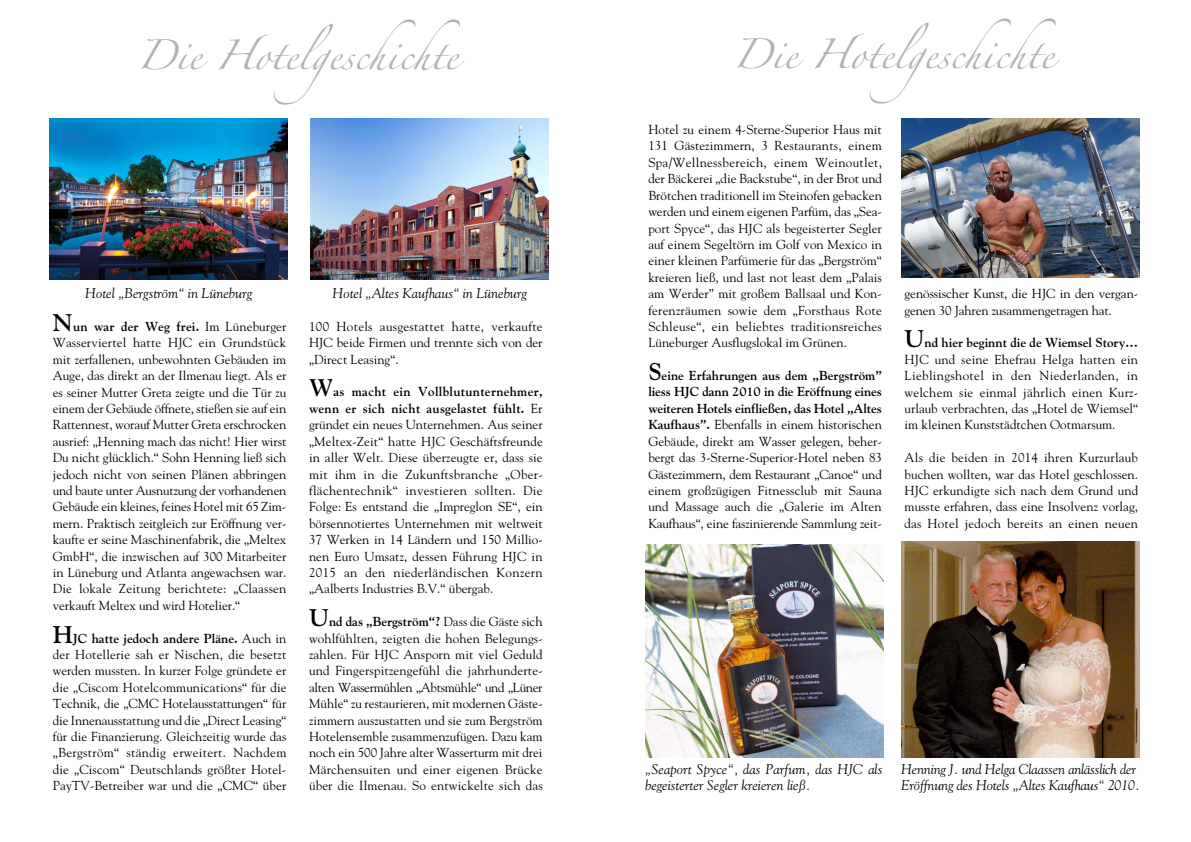
<style>
.page{position:relative;width:1191px;height:842px;background:#fff}
.page>*{position:absolute;margin:0;border:0;box-sizing:border-box;transform-origin:0 0}
.t1{font:27px "Zapfino";color:#b1b2b3}
.t2{font:italic 14px/16.4px "Goudy";color:#000}
.t3{font:13px/16.4px "Goudy";color:#000;text-align:justify}
.s1{font-weight:700;font-size:24px}
.s2{font-weight:700}
</style>
<div class="page">
<img style="left:901px;top:541px;width:238px;height:216px">
<img style="left:645px;top:544px;width:238px;height:213px">
<img style="left:901px;top:118px;width:239px;height:160px">
<img style="left:50px;top:118px;width:238px;height:161px">
<img style="left:310px;top:118px;width:239px;height:161px">
<h1 class="t1" style="left:137px;top:44px;width:325px">Die Hotelgeschichte</h1>
<p class="t2" style="left:85px;top:285px;width:168px">Hotel „Bergström“ in Lüneburg</p>
<p class="t2" style="left:332px;top:285px;width:196px">Hotel „Altes Kaufhaus“ in Lüneburg</p>
<p class="t3" style="left:53px;top:318px;width:235px"><span class="s1">N</span><span class="s2">un war der Weg frei.</span> Im Lüneburger Wasserviertel hatte HJC ein Grundstück mit zerfallenen, unbewohnten Gebäuden im Auge, das direkt an der Ilmenau liegt. Als er es seiner Mutter Greta zeigte und die Tür zu einem der Gebäude öffnete, stießen sie auf ein Rattennest, worauf Mutter Greta erschrocken ausrief: „Henning mach das nicht! Hier wirst Du nicht glücklich.“ Sohn Henning ließ sich jedoch nicht von seinen Plänen abbringen und baute unter Ausnutzung der vorhandenen Gebäude ein kleines, feines Hotel mit 65 Zim&shy;mern. Praktisch zeitgleich zur Eröffnung ver&shy;kaufte er seine Maschinenfabrik, die „Meltex GmbH“, die inzwischen auf 300 Mitarbeiter in Lüneburg und Atlanta angewachsen war.<br>Die lokale Zeitung berichtete: „Claassen verkauft Meltex und wird Hotelier.“</p>
<p class="t3" style="left:53px;top:629px;width:235px"><span class="s1">H</span><span class="s2">JC hatte jedoch andere Pläne.</span> Auch in der Hotellerie sah er Nischen, die besetzt werden mussten. In kurzer Folge gründete er die „Ciscom Hotelcommunications“ für die Technik, die „CMC Hotelausstattungen“ für die Innenausstattung und die „Direct Leasing“ für die Finanzierung. Gleichzeitig wurde das „Bergström“ ständig erweitert. Nachdem die „Ciscom“ Deutschlands größter Hotel-PayTV-Betreiber war und die „CMC“ über</p>
<p class="t3" style="left:309px;top:318px;width:235px">100 Hotels ausgestattet hatte, verkaufte HJC beide Firmen und trennte sich von der „Direct Leasing“.</p>
<p class="t3" style="left:309px;top:383px;width:235px"><span class="s1">W</span><span class="s2">as macht ein Vollblutunternehmer, wenn er sich nicht ausgelastet fühlt.</span> Er gründet ein neues Unternehmen. Aus seiner „Meltex-Zeit“ hatte HJC Geschäftsfreunde in aller Welt. Diese überzeugte er, dass sie mit ihm in die Zukunftsbranche „Ober&shy;flächentechnik“ investieren sollten. Die Folge: Es entstand die „Impreglon SE“, ein börsennotiertes Unternehmen mit weltweit 37 Werken in 14 Ländern und 150 Millio&shy;nen Euro Umsatz, dessen Führung HJC in 2015 an den niederländischen Konzern „Aalberts Industries B.V.“ übergab.</p>
<p class="t3" style="left:309px;top:613px;width:235px"><span class="s1">U</span><span class="s2">nd das „Bergström“?</span> Dass die Gäste sich wohlfühlten, zeigten die hohen Belegungs&shy;zahlen. Für HJC Ansporn mit viel Geduld und Fingerspitzengefühl die jahrhunderte&shy;alten Wassermühlen „Abtsmühle“ und „Lüner Mühle“ zu restaurieren, mit modernen Gäste&shy;zimmern auszustatten und sie zum Bergström Hotelensemble zusammenzufügen. Dazu kam noch ein 500 Jahre alter Wasserturm mit drei Märchensuiten und einer eigenen Brücke über die Ilmenau. So entwickelte sich das</p>
<h1 class="t1" style="left:732px;top:43px;width:325px">Die Hotelgeschichte</h1>
<p class="t3" style="left:648px;top:121px;width:235px">Hotel zu einem 4-Sterne-Superior Haus mit 131 Gästezimmern, 3 Restaurants, einem Spa/Wellnessbereich, einem Weinoutlet, der Bäckerei „die Backstube“, in der Brot und Brötchen traditionell im Steinofen gebacken werden und einem eigenen Parfüm, das „Sea&shy;port Spyce“, das HJC als begeisterter Segler auf einem Segeltörn im Golf von Mexico in einer kleinen Parfümerie für das „Bergström“ kreieren ließ, und last not least dem „Palais am Werder” mit großem Ballsaal und Kon&shy;ferenzräumen sowie dem „Forsthaus Rote Schleuse“, ein beliebtes traditionsreiches Lüneburger Ausflugslokal im Grünen.</p>
<p class="t3" style="left:648px;top:367px;width:235px"><span class="s1">S</span><span class="s2">eine Erfahrungen aus dem „Bergström” liess HJC dann 2010 in die Eröffnung eines weiteren Hotels einfließen, das Hotel „Altes Kaufhaus”.</span> Ebenfalls in einem historischen Gebäude, direkt am Wasser gelegen, beher&shy;bergt das 3-Sterne-Superior-Hotel neben 83<br>Gästezimmern, dem Restaurant „Canoe“ und einem großzügigen Fitnessclub mit Sauna und Massage auch die „Galerie im Alten Kaufhaus“, eine faszinierende Sammlung zeit-</p>
<p class="t3" style="left:904px;top:285px;width:235px">genössischer Kunst, die HJC in den vergan&shy;genen 30 Jahren zusammengetragen hat.</p>
<p class="t3" style="left:904px;top:334px;width:235px"><span class="s1">U</span><span class="s2">nd hier beginnt die de Wiemsel Story… </span>HJC und seine Ehefrau Helga hatten ein Lieblingshotel in den Niederlanden, in welchem sie einmal jährlich einen Kurz&shy;urlaub verbrachten, das „Hotel de Wiemsel“ im kleinen Kunststädtchen Ootmarsum.</p>
<p class="t3" style="left:904px;top:449px;width:235px">Als die beiden in 2014 ihren Kurzurlaub buchen wollten, war das Hotel geschlossen.<br>HJC erkundigte sich nach dem Grund und musste erfahren, dass eine Insolvenz vorlag, das Hotel jedoch bereits an einen neuen</p>
<p class="t2" style="left:645px;top:760px;width:239px">„Seaport Spyce“, das Parfum, das HJC als begeisterter Segler kreieren ließ.</p>
<p class="t2" style="left:901px;top:760px;width:240px">Henning J. und Helga Claassen anlässlich der<br>Eröffnung des Hotels „Altes Kaufhaus“ 2010.</p>
</div>
